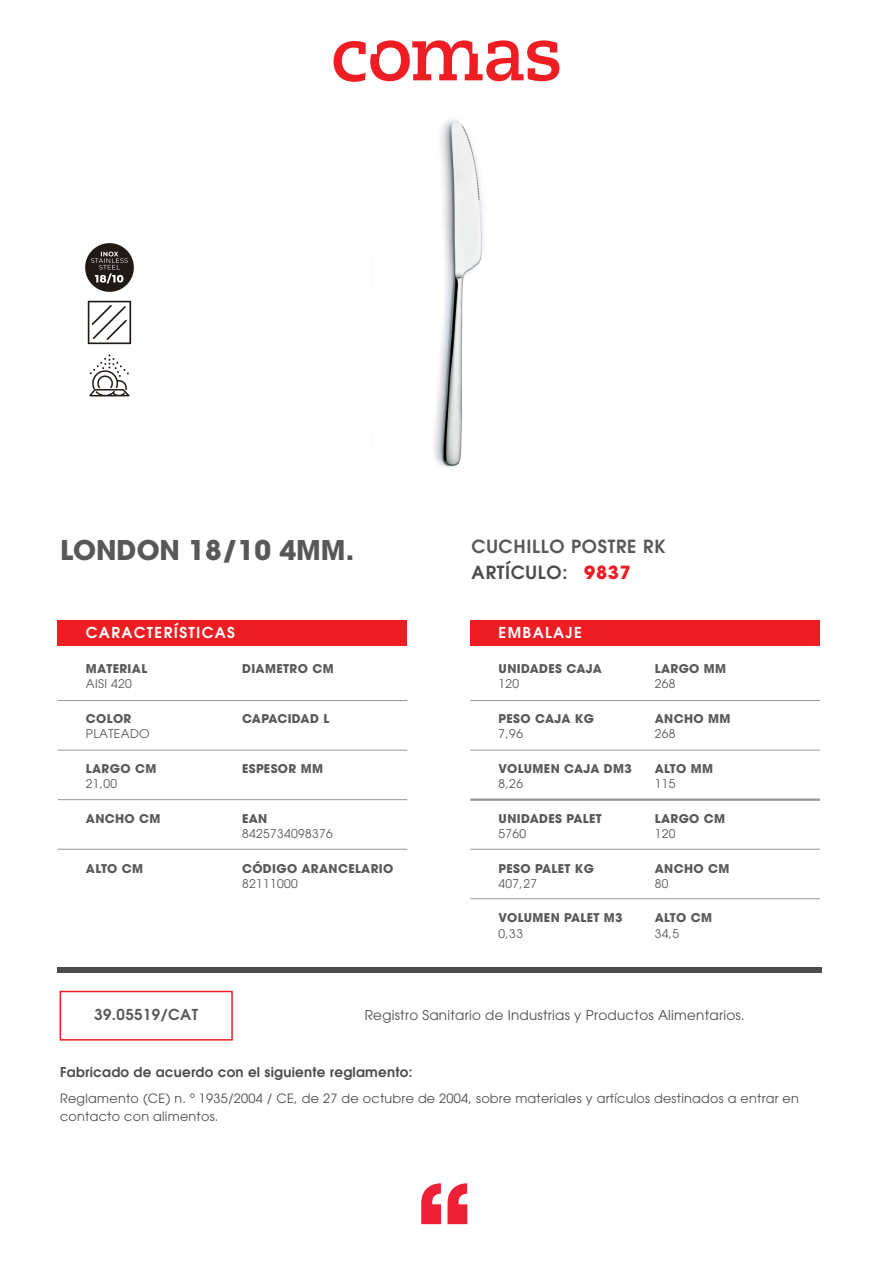
<style>
.page{position:relative;width:893px;height:1263px;background:#fff}
.page>*{position:absolute;margin:0;border:0;box-sizing:border-box;transform-origin:0 0}
.t1{font:700 27px "Avant Garde";color:#57585a}
.t2{font:600 18px/25.7px "Avant Garde";letter-spacing:.04em;color:#57585a}
.t3{font:600 15px "Avant Garde";letter-spacing:.09em;color:#fff}
.t4{font:600 15px "Avant Garde";letter-spacing:.03em;color:#57585a}
.t5{font:13.5px "Avant Garde";letter-spacing:.02em;color:#4b4c4d}
.t6{font:600 13.5px "Avant Garde";letter-spacing:.02em;color:#4b4c4d}
.t7{font:12.75px/18px "Avant Garde";letter-spacing:.02em;color:#4b4c4d}
.t8{font:700 12px "Avant Garde";letter-spacing:.03em;color:#57585a}
.t9{font:12px "Avant Garde";letter-spacing:.03em;color:#57585a}
.t10{font:700 12px "Avant Garde";letter-spacing:.01em;color:#57585a}
.s1{color:#4b4c4d}
.s2{font-weight:700;color:#ee1d23}
</style>
<div class="page">
<svg style="left:421px;top:1183px;width:20px;height:41px"></svg>
<svg style="left:448px;top:1183px;width:19px;height:41px"></svg>
<svg style="left:334px;top:40px;width:225px;height:42px"></svg>
<div style="left:58px;top:620px;width:349px;height:25px;background:#ee1d23"></div>
<div style="left:58px;top:967px;width:764px;height:6px;background:#4b4c4d"></div>
<hr style="left:58px;top:700px;width:349px;height:1px;background:#939598">
<hr style="left:58px;top:750px;width:349px;height:1px;background:#939598">
<hr style="left:58px;top:799px;width:349px;height:1px;background:#939598">
<hr style="left:58px;top:849px;width:349px;height:1px;background:#939598">
<div style="left:470px;top:620px;width:350px;height:25px;background:#ee1d23"></div>
<hr style="left:470px;top:700px;width:350px;height:1px;background:#939598">
<hr style="left:470px;top:750px;width:350px;height:1px;background:#939598">
<hr style="left:470px;top:798px;width:350px;height:3px;background:#939598">
<hr style="left:470px;top:849px;width:350px;height:1px;background:#939598">
<hr style="left:470px;top:898px;width:350px;height:1px;background:#939598">
<div style="left:60px;top:991px;width:173px;height:49px;border:2px solid #ee1d23"></div>
<img style="left:85px;top:243px;width:49px;height:154px">
<img style="left:434px;top:119px;width:50px;height:349px">
<h1 class="t1" style="left:60px;top:532px;width:296px">LONDON 18/10 4MM.</h1>
<h2 class="t2" style="left:472px;top:533px;width:195px">CUCHILLO POSTRE RK<br><span class="s1">ARTÍCULO:</span> <span class="s2">9837</span></h2>
<p class="t3" style="left:86px;top:623px;width:151px">CARACTERÍSTICAS</p>
<p class="t8" style="left:86px;top:661px;width:63px">MATERIAL</p>
<p class="t9" style="left:86px;top:677px;width:48px">AISI 420</p>
<p class="t8" style="left:242px;top:661px;width:93px">DIAMETRO CM</p>
<p class="t8" style="left:86px;top:711px;width:47px">COLOR</p>
<p class="t9" style="left:86px;top:727px;width:65px">PLATEADO</p>
<p class="t8" style="left:86px;top:761px;width:72px">LARGO CM</p>
<p class="t9" style="left:86px;top:777px;width:33px">21,00</p>
<p class="t8" style="left:86px;top:810px;width:76px">ANCHO CM</p>
<p class="t10" style="left:242px;top:711px;width:89px">CAPACIDAD L</p>
<p class="t8" style="left:242px;top:761px;width:83px">ESPESOR MM</p>
<p class="t8" style="left:242px;top:810px;width:27px">EAN</p>
<p class="t9" style="left:242px;top:826px;width:92px">8425734098376</p>
<p class="t3" style="left:499px;top:623px;width:85px">EMBALAJE</p>
<p class="t8" style="left:499px;top:661px;width:105px">UNIDADES CAJA</p>
<p class="t9" style="left:499px;top:677px;width:22px">120</p>
<p class="t8" style="left:499px;top:711px;width:97px">PESO CAJA KG</p>
<p class="t9" style="left:499px;top:727px;width:26px">7,96</p>
<p class="t8" style="left:499px;top:761px;width:135px">VOLUMEN CAJA DM3</p>
<p class="t9" style="left:499px;top:777px;width:26px">8,26</p>
<p class="t8" style="left:499px;top:810px;width:105px">UNIDADES PALET</p>
<p class="t9" style="left:499px;top:826px;width:29px">5760</p>
<p class="t8" style="left:655px;top:661px;width:73px">LARGO MM</p>
<p class="t9" style="left:655px;top:677px;width:22px">268</p>
<p class="t8" style="left:655px;top:711px;width:77px">ANCHO MM</p>
<p class="t9" style="left:655px;top:727px;width:22px">268</p>
<p class="t8" style="left:655px;top:761px;width:60px">ALTO MM</p>
<p class="t9" style="left:655px;top:777px;width:22px">115</p>
<p class="t8" style="left:655px;top:810px;width:72px">LARGO CM</p>
<p class="t9" style="left:655px;top:826px;width:22px">120</p>
<p class="t8" style="left:86px;top:860px;width:59px">ALTO CM</p>
<p class="t8" style="left:242px;top:860px;width:153px">CÓDIGO ARANCELARIO</p>
<p class="t9" style="left:242px;top:876px;width:57px">82111000</p>
<p class="t8" style="left:499px;top:860px;width:97px">PESO PALET KG</p>
<p class="t9" style="left:499px;top:876px;width:40px">407,27</p>
<p class="t8" style="left:499px;top:910px;width:126px">VOLUMEN PALET M3</p>
<p class="t9" style="left:499px;top:926px;width:26px">0,33</p>
<p class="t8" style="left:655px;top:860px;width:76px">ANCHO CM</p>
<p class="t9" style="left:655px;top:876px;width:15px">80</p>
<p class="t8" style="left:655px;top:910px;width:59px">ALTO CM</p>
<p class="t9" style="left:655px;top:926px;width:26px">34,5</p>
<p class="t4" style="left:94px;top:1005px;width:105px">39.05519/CAT</p>
<p class="t5" style="left:365px;top:1007px;width:381px">Registro Sanitario de Industrias y Productos Alimentarios.</p>
<p class="t6" style="left:60px;top:1063px;width:354px">Fabricado de acuerdo con el siguiente reglamento:</p>
<p class="t7" style="left:60px;top:1090px;width:740px">Reglamento (CE) n. º 1935/2004 / CE, de 27 de octubre de 2004, sobre materiales y artículos destinados a entrar en contacto con alimentos.</p>
</div>
